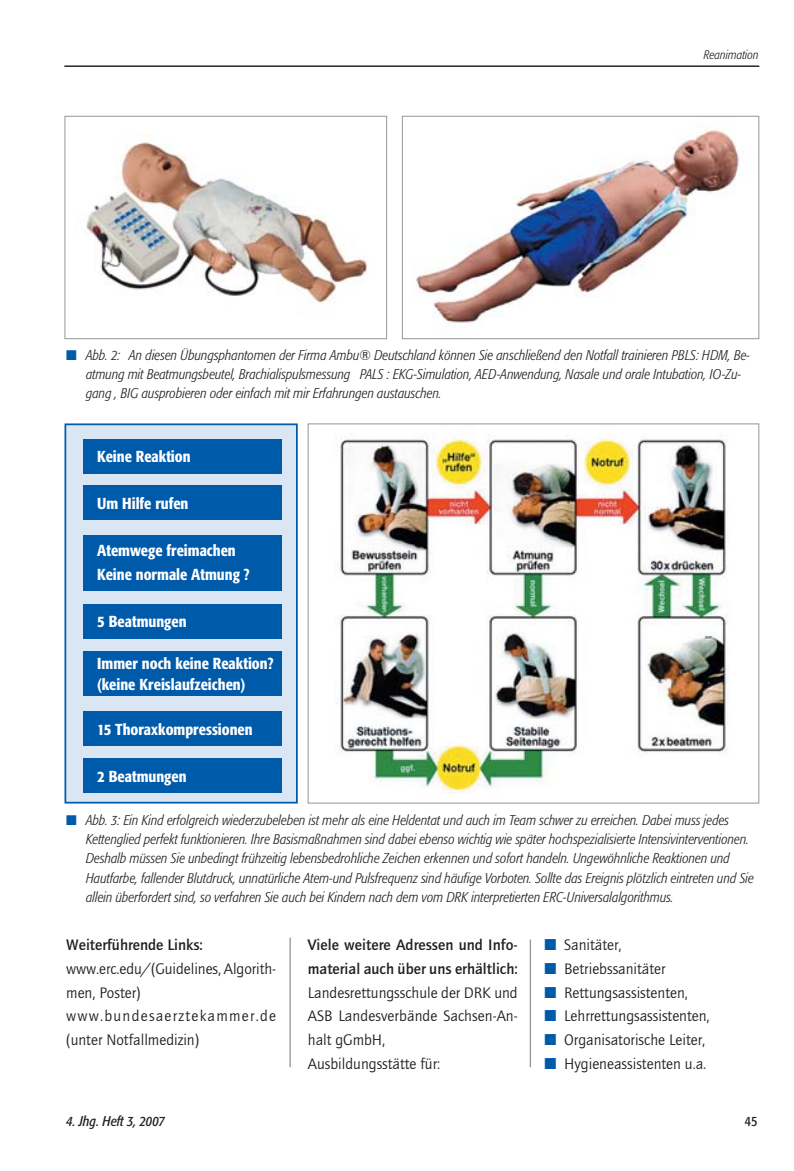
<style>
.page{position:relative;width:794px;height:1171px;background:#fff}
.page>*{position:absolute;margin:0;border:0;box-sizing:border-box;transform-origin:0 0}
.t1{font:15.75px/23.6px "Quay";color:#231f20}
.t2{font:500 condensed 15.75px/23.6px "Formata";color:#fff}
.t3{font:700 15.75px/23.6px "Quay";color:#231f20}
.t4{font:italic 300 condensed 14px/19.2px "Formata";color:#231f20}
.t5{font:italic condensed 14px "Formata";color:#231f20}
.t6{font:condensed 14px "Formata";color:#231f20}
.t7{font:italic 300 condensed 12.25px "Formata";color:#231f20}
.s1{color:#005aaa}
</style>
<div class="page">
<hr style="left:64px;top:66px;width:695px;height:1px;background:#231f20">
<img style="left:334px;top:429px;width:396px;height:364px">
<img style="left:416px;top:129px;width:323px;height:198px">
<div style="left:402px;top:116px;width:357px;height:223px;border:1px solid #939598"></div>
<div style="left:65px;top:424px;width:232px;height:378px;background:#dbe6f5"></div>
<div style="left:64px;top:423px;width:234px;height:380px;border:2px solid #005aaa"></div>
<div style="left:83px;top:439px;width:198px;height:34px;background:#005aaa"></div>
<div style="left:83px;top:485px;width:198px;height:35px;background:#005aaa"></div>
<div style="left:83px;top:604px;width:198px;height:35px;background:#005aaa"></div>
<div style="left:83px;top:711px;width:198px;height:34px;background:#005aaa"></div>
<div style="left:83px;top:758px;width:198px;height:35px;background:#005aaa"></div>
<div style="left:83px;top:652px;width:198px;height:44px;background:#005aaa"></div>
<div style="left:83px;top:535px;width:198px;height:55px;background:#005aaa"></div>
<img style="left:86px;top:141px;width:282px;height:164px">
<div style="left:64px;top:116px;width:323px;height:223px;border:1px solid #939598"></div>
<hr style="left:289px;top:937px;width:2px;height:130px;background:#939598">
<hr style="left:530px;top:939px;width:1px;height:128px;background:#939598">
<p class="t7" style="left:704px;top:50px;width:56px">Reanimation</p>
<p class="t4" style="left:86px;top:346px;width:665px;text-indent:-20px"><span class="s1">■</span> Abb. 2: An diesen Übungsphantomen der Firma Ambu® Deutschland können Sie anschließend den Notfall trainieren PBLS: HDM, Be&shy;atmung mit Beatmungsbeutel, Brachialispulsmessung PALS : EKG-Simulation, AED-Anwendung, Nasale und orale Intubation, IO-Zu&shy;gang , BIG ausprobieren oder einfach mit mir Erfahrungen austauschen.</p>
<p class="t2" style="left:97px;top:445px;width:95px">Keine Reaktion</p>
<p class="t2" style="left:97px;top:493px;width:93px">Um Hilfe rufen</p>
<p class="t2" style="left:97px;top:540px;width:154px">Atemwege freimachen<br>Keine normale Atmung ?</p>
<p class="t2" style="left:97px;top:611px;width:91px">5 Beatmungen</p>
<p class="t2" style="left:97px;top:654px;width:178px;line-height:21px">Immer noch keine Reaktion? (keine Kreislaufzeichen)</p>
<p class="t2" style="left:97px;top:718px;width:157px">15 Thoraxkompressionen</p>
<p class="t2" style="left:97px;top:766px;width:91px">2 Beatmungen</p>
<p class="t4" style="left:86px;top:811px;width:669px;text-indent:-20px"><span class="s1">■</span> Abb. 3: Ein Kind erfolgreich wiederzubeleben ist mehr als eine Heldentat und auch im Team schwer zu erreichen. Dabei muss jedes Kettenglied perfekt funktionieren. Ihre Basismaßnahmen sind dabei ebenso wichtig wie später hochspezialisierte Intensivinterventionen.<br>Deshalb müssen Sie unbedingt frühzeitig lebensbedrohliche Zeichen erkennen und sofort handeln. Ungewöhnliche Reaktionen und Hautfarbe, fallender Blutdruck, unnatürliche Atem-und Pulsfrequenz sind häufige Vorboten. Sollte das Ereignis plötzlich eintreten und Sie allein überfordert sind, so verfahren Sie auch bei Kindern nach dem vom DRK interpretierten ERC-Universalalgorithmus.</p>
<p class="t3" style="left:66px;top:934px;width:138px">Weiterführende Links:</p>
<p class="t1" style="left:66px;top:958px;width:211px">www.erc.edu/(Guidelines, Algorith&shy;men, Poster) www.bundesaerztekammer.de (unter Notfallmedizin)</p>
<p class="t3" style="left:308px;top:934px;width:211px">Viele weitere Adressen und Info&shy;material auch über uns erhältlich:</p>
<p class="t1" style="left:308px;top:982px;width:211px">Landesrettungsschule der DRK und<br>ASB Landesverbände Sachsen-An&shy;halt gGmbH,<br>Ausbildungsstätte für:</p>
<p class="t1" style="left:544px;top:934px;width:79px"><span class="s1">■</span> Sanitäter,</p>
<p class="t1" style="left:544px;top:958px;width:123px"><span class="s1">■</span> Betriebssanitäter</p>
<p class="t1" style="left:544px;top:982px;width:145px"><span class="s1">■</span> Rettungsassistenten,</p>
<p class="t1" style="left:544px;top:1005px;width:167px"><span class="s1">■</span> Lehrrettungsassistenten,</p>
<p class="t1" style="left:544px;top:1029px;width:162px"><span class="s1">■</span> Organisatorische Leiter,</p>
<p class="t1" style="left:544px;top:1053px;width:163px"><span class="s1">■</span> Hygieneassistenten u.a.</p>
<p class="t5" style="left:66px;top:1115px;width:100px">4. Jhg. Heft 3, 2007</p>
<p class="t6" style="left:744px;top:1115px;width:14px">45</p>
</div>
